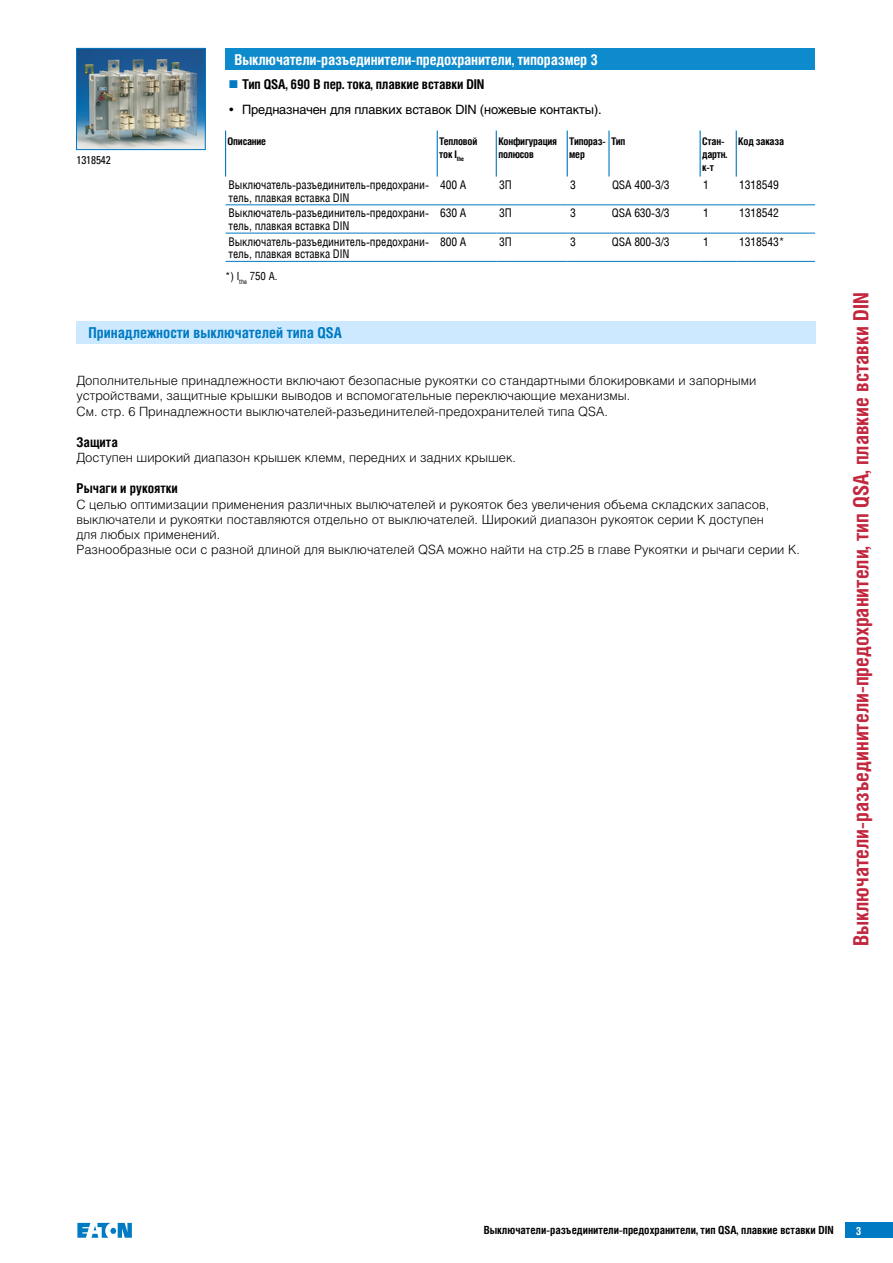
<style>
.page{position:relative;width:893px;height:1263px;background:#fff}
.page>*{position:absolute;margin:0;border:0;box-sizing:border-box;transform-origin:0 0}
.t1{font:700 21px "Helios Cond";color:#c2273e}
.t2{font:700 15px "Helios Cond";letter-spacing:-.01em;color:#fff}
.t3{font:700 15px "Helios Cond";color:#007ac2}
.t4{font:700 13.5px "Helios Cond";letter-spacing:-.01em;color:#000}
.t5{font:300 12.75px/15.3px "Helios";color:#000}
.t6{font:12.75px "Helios";letter-spacing:-.01em;color:#000}
.t7{font:12px/12.8px "Helios Cond";letter-spacing:-.01em;color:#000}
.t8{font:700 11.25px "Helios Cond";color:#000}
.t9{font:11.25px "Helios Cond";color:#000}
.t10{font:condensed 11.25px "Univers";letter-spacing:-.01em;color:#000}
.t11{font:700 11.25px "Helios Cond";color:#fff}
.t12{font:700 10.5px/12.8px "Helios Cond";letter-spacing:-.02em;color:#000}
</style>
<div class="page">
<svg style="left:77px;top:1223px;width:55px;height:15px"></svg>
<div style="left:846px;top:1222px;width:47px;height:16px;background:#007ac2"></div>
<div style="left:226px;top:48px;width:589px;height:21px;background:#0e8bcc"></div>
<hr style="left:437px;top:131px;width:1px;height:46px;background:#007ac2">
<hr style="left:496px;top:131px;width:1px;height:46px;background:#007ac2">
<hr style="left:567px;top:131px;width:1px;height:46px;background:#007ac2">
<hr style="left:608px;top:131px;width:2px;height:46px;background:#007ac2">
<hr style="left:700px;top:131px;width:1px;height:46px;background:#007ac2">
<hr style="left:736px;top:131px;width:1px;height:46px;background:#007ac2">
<hr style="left:226px;top:204px;width:211px;height:1px;background:#007ac2">
<hr style="left:437px;top:204px;width:59px;height:1px;background:#007ac2">
<hr style="left:496px;top:204px;width:71px;height:1px;background:#007ac2">
<hr style="left:567px;top:204px;width:42px;height:1px;background:#007ac2">
<hr style="left:609px;top:204px;width:91px;height:1px;background:#007ac2">
<hr style="left:700px;top:204px;width:36px;height:1px;background:#007ac2">
<hr style="left:736px;top:204px;width:79px;height:1px;background:#007ac2">
<hr style="left:226px;top:233px;width:211px;height:1px;background:#007ac2">
<hr style="left:437px;top:233px;width:59px;height:1px;background:#007ac2">
<hr style="left:496px;top:233px;width:71px;height:1px;background:#007ac2">
<hr style="left:567px;top:233px;width:42px;height:1px;background:#007ac2">
<hr style="left:609px;top:233px;width:91px;height:1px;background:#007ac2">
<hr style="left:700px;top:233px;width:36px;height:1px;background:#007ac2">
<hr style="left:736px;top:233px;width:79px;height:1px;background:#007ac2">
<hr style="left:226px;top:261px;width:211px;height:1px;background:#007ac2">
<hr style="left:437px;top:261px;width:59px;height:1px;background:#007ac2">
<hr style="left:496px;top:261px;width:71px;height:1px;background:#007ac2">
<hr style="left:567px;top:261px;width:42px;height:1px;background:#007ac2">
<hr style="left:609px;top:261px;width:91px;height:1px;background:#007ac2">
<hr style="left:700px;top:261px;width:36px;height:1px;background:#007ac2">
<hr style="left:736px;top:261px;width:79px;height:1px;background:#007ac2">
<hr style="left:225px;top:131px;width:1px;height:46px;background:#007ac2">
<div style="left:76px;top:321px;width:740px;height:22px;background:#cce9ff"></div>
<img style="left:78px;top:50px;width:126px;height:98px">
<div style="left:76px;top:48px;width:130px;height:102px;border:1px solid #007ac2"></div>
<p class="t10" style="left:77px;top:153px;width:36px">1318542</p>
<p class="t2" style="left:235px;top:50px;width:365px">Выключатели-разъединители-предохранители, типоразмер 3</p>
<p class="t4" style="left:242px;top:76px;width:244px">Тип QSA, 690 В пер. тока, плавкие вставки DIN</p>
<p class="t6" style="left:242px;top:102px;width:361px">Предназначен для плавких вставок DIN (ножевые контакты).</p>
<p class="t12" style="left:228px;top:135px;width:40px">Описание</p>
<p class="t12" style="left:439px;top:135px;width:40px">Тепловой ток I<sub>the</sub></p>
<p class="t12" style="left:498px;top:135px;width:60px">Конфигурация полюсов</p>
<p class="t12" style="left:569px;top:135px;width:38px">Типораз&shy;мер</p>
<p class="t12" style="left:611px;top:135px;width:16px">Тип</p>
<p class="t12" style="left:702px;top:135px;width:27px">Стан&shy;дартн. к-т</p>
<p class="t12" style="left:738px;top:135px;width:47px">Код заказа</p>
<p class="t7" style="left:229px;top:178px;width:202px">Выключатель-разъединитель-предохрани&shy;тель, плавкая вставка DIN</p>
<p class="t7" style="left:440px;top:178px;width:28px">400 А</p>
<p class="t7" style="left:499px;top:178px;width:14px">3П</p>
<p class="t7" style="left:570px;top:178px;width:7px">3</p>
<p class="t7" style="left:612px;top:178px;width:59px">QSA 400-3/3</p>
<p class="t7" style="left:703px;top:178px;width:7px">1</p>
<p class="t7" style="left:739px;top:178px;width:41px">1318549</p>
<p class="t7" style="left:229px;top:206px;width:202px">Выключатель-разъединитель-предохрани&shy;тель, плавкая вставка DIN</p>
<p class="t7" style="left:440px;top:206px;width:28px">630 А</p>
<p class="t7" style="left:499px;top:206px;width:14px">3П</p>
<p class="t7" style="left:570px;top:206px;width:7px">3</p>
<p class="t7" style="left:612px;top:206px;width:59px">QSA 630-3/3</p>
<p class="t7" style="left:703px;top:206px;width:7px">1</p>
<p class="t7" style="left:739px;top:206px;width:41px">1318542</p>
<p class="t7" style="left:229px;top:235px;width:202px">Выключатель-разъединитель-предохрани&shy;тель, плавкая вставка DIN</p>
<p class="t7" style="left:440px;top:235px;width:28px">800 А</p>
<p class="t7" style="left:499px;top:235px;width:14px">3П</p>
<p class="t7" style="left:570px;top:235px;width:7px">3</p>
<p class="t7" style="left:612px;top:235px;width:59px">QSA 800-3/3</p>
<p class="t7" style="left:703px;top:235px;width:7px">1</p>
<p class="t7" style="left:739px;top:235px;width:47px">1318543*</p>
<p class="t9" style="left:225px;top:269px;width:54px">*) I<sub>the</sub> 750 A.</p>
<p class="t3" style="left:88px;top:324px;width:255px">Принадлежности выключателей типа QSA</p>
<p class="t5" style="left:76px;top:373px;width:681px">Дополнительные принадлежности включают безопасные рукоятки со стандартными блокировками и запорными устройствами, защитные крышки выводов и вспомогательные переключающие механизмы.<br>См. стр. 6 Принадлежности выключателей-разъединителей-предохранителей типа QSA.</p>
<p class="t4" style="left:76px;top:434px;width:43px">Защита</p>
<p class="t5" style="left:76px;top:450px;width:441px">Доступен широкий диапазон крышек клемм, передних и задних крышек.</p>
<p class="t4" style="left:76px;top:480px;width:103px">Рычаги и рукоятки</p>
<p class="t5" style="left:76px;top:496px;width:725px">С целью оптимизации применения различных вылючателей и рукояток без увеличения объема складских запасов, выключатели и рукоятки поставляются отдельно от выключателей. Широкий диапазон рукояток серии K доступен<br>для любых применений.<br>Разнообразные оси с разной длиной для выключателей QSA можно найти на стр.25 в главе Рукоятки и рычаги серии K.</p>
<h1 class="t1" style="left:848px;top:946px;width:655px;rotate:-90deg">Выключатели-разъединители-предохранители, тип QSA, плавкие вставки DIN</h1>
<p class="t8" style="left:484px;top:1223px;width:351px">Выключатели-разъединители-предохранители, тип QSA, плавкие вставки DIN</p>
<p class="t11" style="left:856px;top:1224px;width:7px">3</p>
</div>
